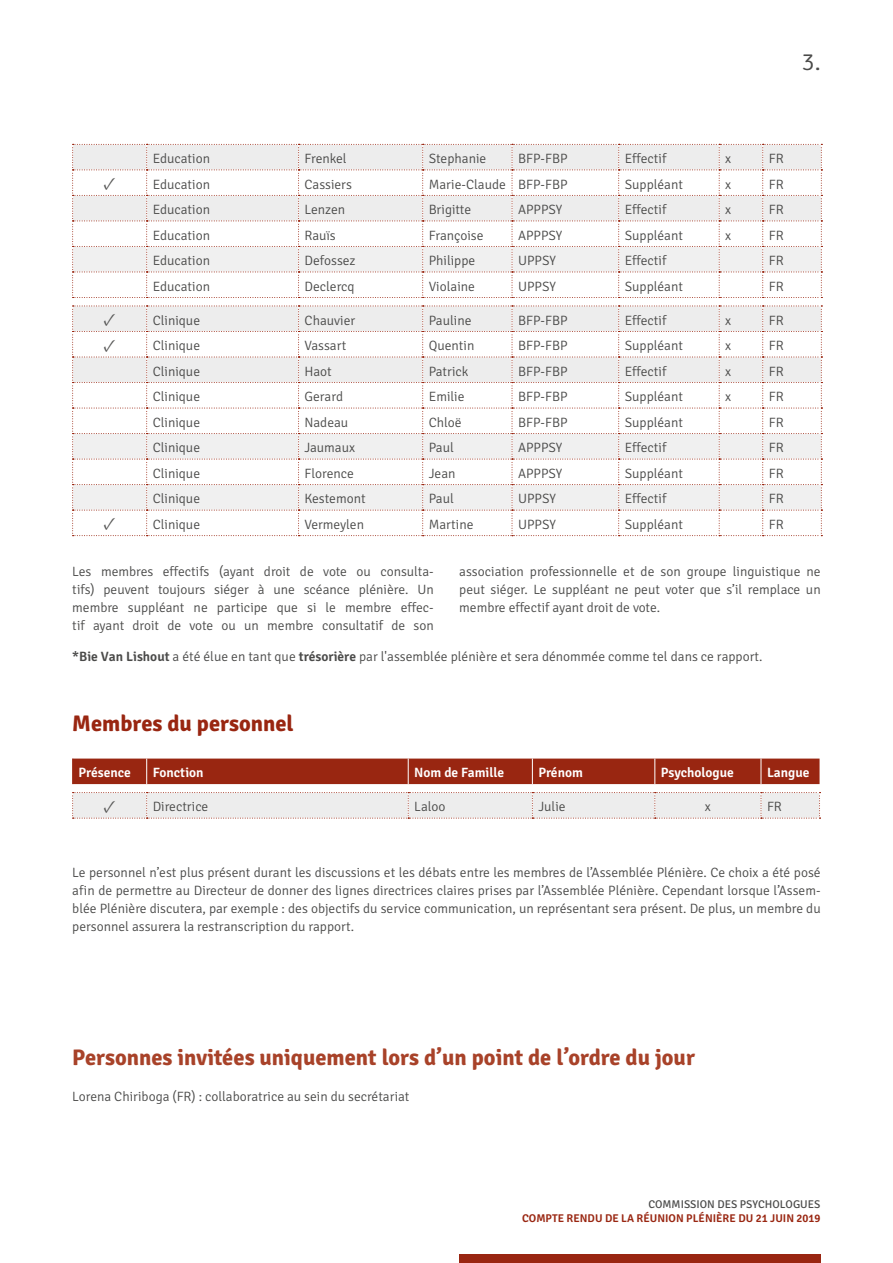
<style>
.page{position:relative;width:893px;height:1263px;background:#fff}
.page>*{position:absolute;margin:0;border:0;box-sizing:border-box;transform-origin:0 0}
.t1{font:300 24px "Signika";color:#4a4a49}
.t2{font:700 22.5px "Signika";color:#a84229}
.t3{font:700 22.5px "Signika";color:#992611}
.t4{font:300 13.5px/18px "Signika";color:#4a4a49;text-align:justify}
.t5{font:600 13.5px "Signika";color:#fff}
.t6{font:600 11.25px "Signika";color:#992611}
.t7{font:11.25px "Signika";color:#4a4a49}
.s1{font-family:"Minion Pro";font-weight:400;font-size:18px;color:#575756}
.s2{font-weight:600}
</style>
<div class="page">
<div style="left:459px;top:1254px;width:361px;height:9px;background:#992611"></div>
<svg style="left:72px;top:144px;width:750px;height:154px"></svg>
<svg style="left:72px;top:306px;width:750px;height:230px"></svg>
<div style="left:72px;top:758px;width:747px;height:26px;background:#992611"></div>
<svg style="left:72px;top:792px;width:748px;height:27px;background:#ebe8e8"></svg>
<h1 class="t1" style="left:802px;top:49px;width:20px">3.</h1>
<p class="t4" style="left:153px;top:150px;width:59px">Education</p>
<p class="t4" style="left:305px;top:150px;width:44px">Frenkel</p>
<p class="t4" style="left:429px;top:150px;width:59px">Stephanie</p>
<p class="t4" style="left:518px;top:150px;width:51px">BFP-FBP</p>
<p class="t4" style="left:625px;top:150px;width:43px">Effectif</p>
<p class="t4" style="left:725px;top:150px;width:8px">x</p>
<p class="t4" style="left:769px;top:150px;width:16px">FR</p>
<p class="t4" style="left:104px;top:175px;width:108px"><span class="s1">✓</span> Education</p>
<p class="t4" style="left:305px;top:175px;width:49px">Cassiers</p>
<p class="t4" style="left:429px;top:175px;width:140px">Marie-Claude BFP-FBP</p>
<p class="t4" style="left:625px;top:175px;width:60px">Suppléant</p>
<p class="t4" style="left:725px;top:175px;width:8px">x</p>
<p class="t4" style="left:769px;top:175px;width:16px">FR</p>
<p class="t4" style="left:153px;top:201px;width:59px">Education</p>
<p class="t4" style="left:305px;top:201px;width:42px">Lenzen</p>
<p class="t4" style="left:429px;top:201px;width:44px">Brigitte</p>
<p class="t4" style="left:518px;top:201px;width:46px">APPPSY</p>
<p class="t4" style="left:625px;top:201px;width:43px">Effectif</p>
<p class="t4" style="left:725px;top:201px;width:8px">x</p>
<p class="t4" style="left:769px;top:201px;width:16px">FR</p>
<p class="t4" style="left:153px;top:226px;width:59px">Education</p>
<p class="t4" style="left:305px;top:226px;width:33px">Rauïs</p>
<p class="t4" style="left:429px;top:226px;width:56px">Françoise</p>
<p class="t4" style="left:518px;top:226px;width:46px">APPPSY</p>
<p class="t4" style="left:625px;top:226px;width:60px">Suppléant</p>
<p class="t4" style="left:725px;top:226px;width:8px">x</p>
<p class="t4" style="left:769px;top:226px;width:16px">FR</p>
<p class="t4" style="left:153px;top:252px;width:59px">Education</p>
<p class="t4" style="left:305px;top:252px;width:53px">Defossez</p>
<p class="t4" style="left:429px;top:252px;width:48px">Philippe</p>
<p class="t4" style="left:518px;top:252px;width:39px">UPPSY</p>
<p class="t4" style="left:625px;top:252px;width:43px">Effectif</p>
<p class="t4" style="left:769px;top:252px;width:16px">FR</p>
<p class="t4" style="left:153px;top:277px;width:59px">Education</p>
<p class="t4" style="left:305px;top:277px;width:52px">Declercq</p>
<p class="t4" style="left:429px;top:277px;width:48px">Violaine</p>
<p class="t4" style="left:518px;top:277px;width:39px">UPPSY</p>
<p class="t4" style="left:625px;top:277px;width:60px">Suppléant</p>
<p class="t4" style="left:769px;top:277px;width:16px">FR</p>
<p class="t4" style="left:104px;top:311px;width:98px"><span class="s1">✓</span> Clinique</p>
<p class="t4" style="left:305px;top:311px;width:52px">Chauvier</p>
<p class="t4" style="left:429px;top:311px;width:44px">Pauline</p>
<p class="t4" style="left:518px;top:311px;width:51px">BFP-FBP</p>
<p class="t4" style="left:625px;top:311px;width:43px">Effectif</p>
<p class="t4" style="left:725px;top:311px;width:8px">x</p>
<p class="t4" style="left:769px;top:311px;width:16px">FR</p>
<p class="t4" style="left:104px;top:337px;width:98px"><span class="s1">✓</span> Clinique</p>
<p class="t4" style="left:305px;top:337px;width:43px">Vassart</p>
<p class="t4" style="left:429px;top:337px;width:47px">Quentin</p>
<p class="t4" style="left:518px;top:337px;width:51px">BFP-FBP</p>
<p class="t4" style="left:625px;top:337px;width:60px">Suppléant</p>
<p class="t4" style="left:725px;top:337px;width:8px">x</p>
<p class="t4" style="left:769px;top:337px;width:16px">FR</p>
<p class="t4" style="left:153px;top:362px;width:49px">Clinique</p>
<p class="t4" style="left:305px;top:362px;width:28px">Haot</p>
<p class="t4" style="left:429px;top:362px;width:41px">Patrick</p>
<p class="t4" style="left:518px;top:362px;width:51px">BFP-FBP</p>
<p class="t4" style="left:625px;top:362px;width:43px">Effectif</p>
<p class="t4" style="left:725px;top:362px;width:8px">x</p>
<p class="t4" style="left:769px;top:362px;width:16px">FR</p>
<p class="t4" style="left:153px;top:388px;width:49px">Clinique</p>
<p class="t4" style="left:305px;top:388px;width:40px">Gerard</p>
<p class="t4" style="left:429px;top:388px;width:37px">Emilie</p>
<p class="t4" style="left:518px;top:388px;width:51px">BFP-FBP</p>
<p class="t4" style="left:625px;top:388px;width:60px">Suppléant</p>
<p class="t4" style="left:725px;top:388px;width:8px">x</p>
<p class="t4" style="left:769px;top:388px;width:16px">FR</p>
<p class="t4" style="left:153px;top:413px;width:49px">Clinique</p>
<p class="t4" style="left:305px;top:413px;width:45px">Nadeau</p>
<p class="t4" style="left:429px;top:413px;width:34px">Chloë</p>
<p class="t4" style="left:518px;top:413px;width:51px">BFP-FBP</p>
<p class="t4" style="left:625px;top:413px;width:60px">Suppléant</p>
<p class="t4" style="left:769px;top:413px;width:16px">FR</p>
<p class="t4" style="left:153px;top:439px;width:49px">Clinique</p>
<p class="t4" style="left:305px;top:439px;width:52px">Jaumaux</p>
<p class="t4" style="left:429px;top:439px;width:27px">Paul</p>
<p class="t4" style="left:518px;top:439px;width:46px">APPPSY</p>
<p class="t4" style="left:625px;top:439px;width:43px">Effectif</p>
<p class="t4" style="left:769px;top:439px;width:16px">FR</p>
<p class="t4" style="left:153px;top:464px;width:49px">Clinique</p>
<p class="t4" style="left:305px;top:464px;width:51px">Florence</p>
<p class="t4" style="left:429px;top:464px;width:28px">Jean</p>
<p class="t4" style="left:518px;top:464px;width:46px">APPPSY</p>
<p class="t4" style="left:625px;top:464px;width:60px">Suppléant</p>
<p class="t4" style="left:769px;top:464px;width:16px">FR</p>
<p class="t4" style="left:153px;top:490px;width:49px">Clinique</p>
<p class="t4" style="left:305px;top:490px;width:63px">Kestemont</p>
<p class="t4" style="left:429px;top:490px;width:27px">Paul</p>
<p class="t4" style="left:518px;top:490px;width:39px">UPPSY</p>
<p class="t4" style="left:625px;top:490px;width:43px">Effectif</p>
<p class="t4" style="left:769px;top:490px;width:16px">FR</p>
<p class="t4" style="left:104px;top:515px;width:98px"><span class="s1">✓</span> Clinique</p>
<p class="t4" style="left:305px;top:515px;width:61px">Vermeylen</p>
<p class="t4" style="left:429px;top:515px;width:46px">Martine</p>
<p class="t4" style="left:518px;top:515px;width:39px">UPPSY</p>
<p class="t4" style="left:625px;top:515px;width:60px">Suppléant</p>
<p class="t4" style="left:769px;top:515px;width:16px">FR</p>
<p class="t4" style="left:72px;top:563px;width:363px">Les membres effectifs (ayant droit de vote ou consulta&shy;tifs) peuvent toujours siéger à une scéance plénière. Un membre suppléant ne participe que si le membre effec&shy;tif ayant droit de vote ou un membre consultatif de son</p>
<p class="t4" style="left:459px;top:563px;width:363px">association professionnelle et de son groupe linguistique ne peut siéger. Le suppléant ne peut voter que s’il remplace un membre effectif ayant droit de vote.</p>
<p class="t4" style="left:72px;top:647px;width:692px"><span class="s2">*Bie Van Lishout</span> a été élue en tant que <span class="s2">trésorière</span> par l'assemblée plénière et sera dénommée comme tel dans ce rapport.</p>
<h2 class="t3" style="left:72px;top:710px;width:223px">Membres du personnel</h2>
<p class="t5" style="left:79px;top:764px;width:54px">Présence</p>
<p class="t5" style="left:153px;top:764px;width:52px">Fonction</p>
<p class="t5" style="left:414px;top:764px;width:91px">Nom de Famille</p>
<p class="t5" style="left:538px;top:764px;width:46px">Prénom</p>
<p class="t5" style="left:661px;top:764px;width:74px">Psychologue</p>
<p class="t5" style="left:767px;top:764px;width:44px">Langue</p>
<p class="t4" style="left:104px;top:798px;width:106px"><span class="s1">✓</span> Directrice</p>
<p class="t4" style="left:414px;top:798px;width:33px">Laloo</p>
<p class="t4" style="left:538px;top:798px;width:29px">Julie</p>
<p class="t4" style="left:705px;top:798px;width:8px">x</p>
<p class="t4" style="left:767px;top:798px;width:16px">FR</p>
<p class="t4" style="left:72px;top:863px;width:750px">Le personnel n’est plus présent durant les discussions et les débats entre les membres de l’Assemblée Plénière. Ce choix a été posé afin de permettre au Directeur de donner des lignes directrices claires prises par l’Assemblée Plénière. Cependant lorsque l’Assem&shy;blée Plénière discutera, par exemple : des objectifs du service communication, un représentant sera présent. De plus, un membre du personnel assurera la restranscription du rapport.</p>
<h2 class="t2" style="left:72px;top:1044px;width:624px">Personnes invitées uniquement lors d’un point de l’ordre du jour</h2>
<p class="t4" style="left:72px;top:1088px;width:339px">Lorena Chiriboga (FR) : collaboratrice au sein du secrétariat</p>
<p class="t7" style="left:648px;top:1198px;width:174px">COMMISSION DES PSYCHOLOGUES</p>
<p class="t6" style="left:522px;top:1211px;width:300px">COMPTE RENDU DE LA RÉUNION PLÉNIÈRE DU 21 JUIN 2019</p>
</div>
